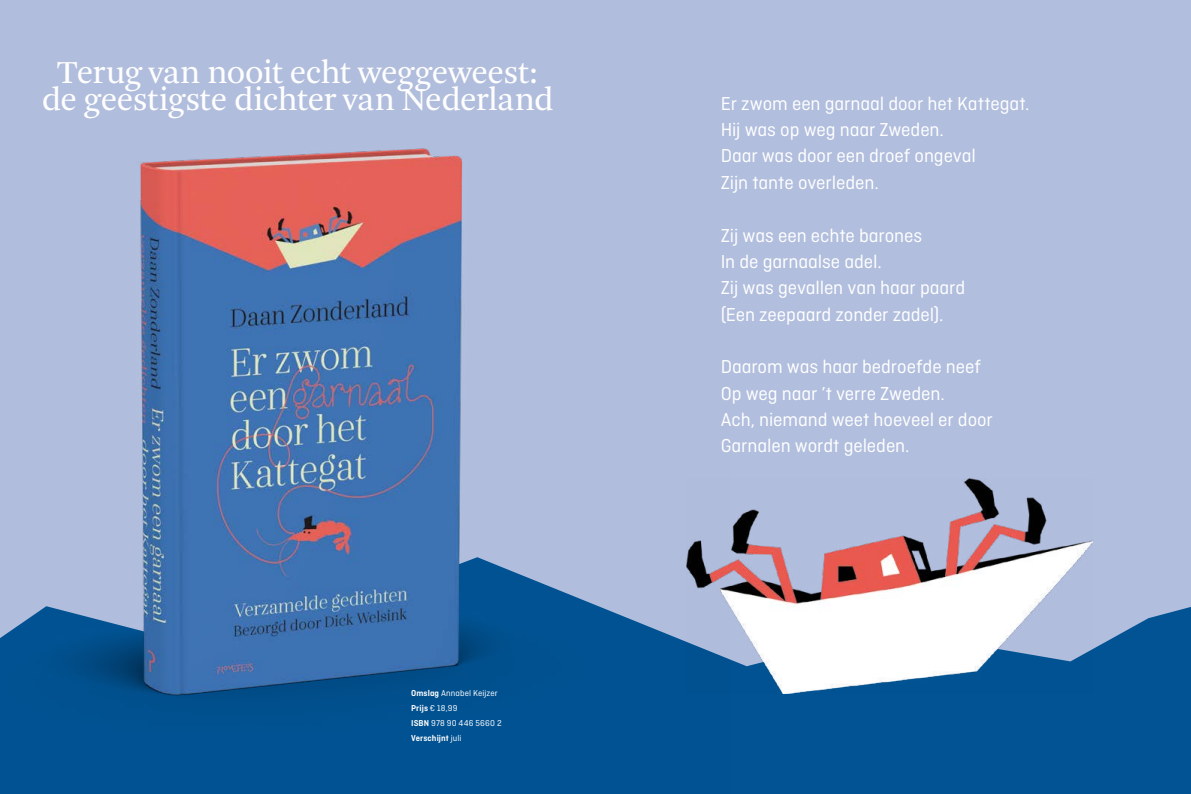
<style>
.page{position:relative;width:1191px;height:794px;background:#fff}
.page>*{position:absolute;margin:0;border:0;box-sizing:border-box;transform-origin:0 0}
.t1{font:33.6px/26.9px "Arnhem Blond";letter-spacing:-.015em;color:#fff;text-align:center}
.t2{font:19.7px/26.3px "Ciutadella";letter-spacing:-.005em;color:#fff}
.t3{font:9px/15px "Ciutadella";letter-spacing:.015em;color:#fff}
.s1{font-weight:600}
</style>
<div class="page">
<div style="left:0;top:0;width:1191px;height:780px;background:#b1bedd"></div>
<div style="left:730px;top:607px;width:461px;height:187px;background:#015393"></div>
<img style="left:0;top:148px;width:730px;height:646px">
<img style="left:686px;top:479px;width:406px;height:214px">
<h1 class="t1" style="left:42px;top:59px;width:513px">Terug van nooit echt weggeweest: de geestigste dichter van Nederland</h1>
<p class="t3" style="left:411px;top:686px;width:92px"><span class="s1">Omslag</span> Annabel Keijzer<br><span class="s1">Prijs</span> € 18,99<br><span class="s1">ISBN</span> 978 90 446 5660 2<br><span class="s1">Verschijnt</span> juli</p>
<p class="t2" style="left:720px;top:90px;width:310px">Er zwom een garnaal door het Kattegat.<br>Hij was op weg naar Zweden.<br>Daar was door een droef ongeval<br>Zijn tante overleden.</p>
<p class="t2" style="left:720px;top:222px;width:246px">Zij was een echte barones<br>In de garnaalse adel.<br>Zij was gevallen van haar paard (Een zeepaard zonder zadel).</p>
<p class="t2" style="left:720px;top:353px;width:273px">Daarom was haar bedroefde neef<br>Op weg naar ’t verre Zweden.<br>Ach, niemand weet hoeveel er door<br>Garnalen wordt geleden.</p>
</div>
